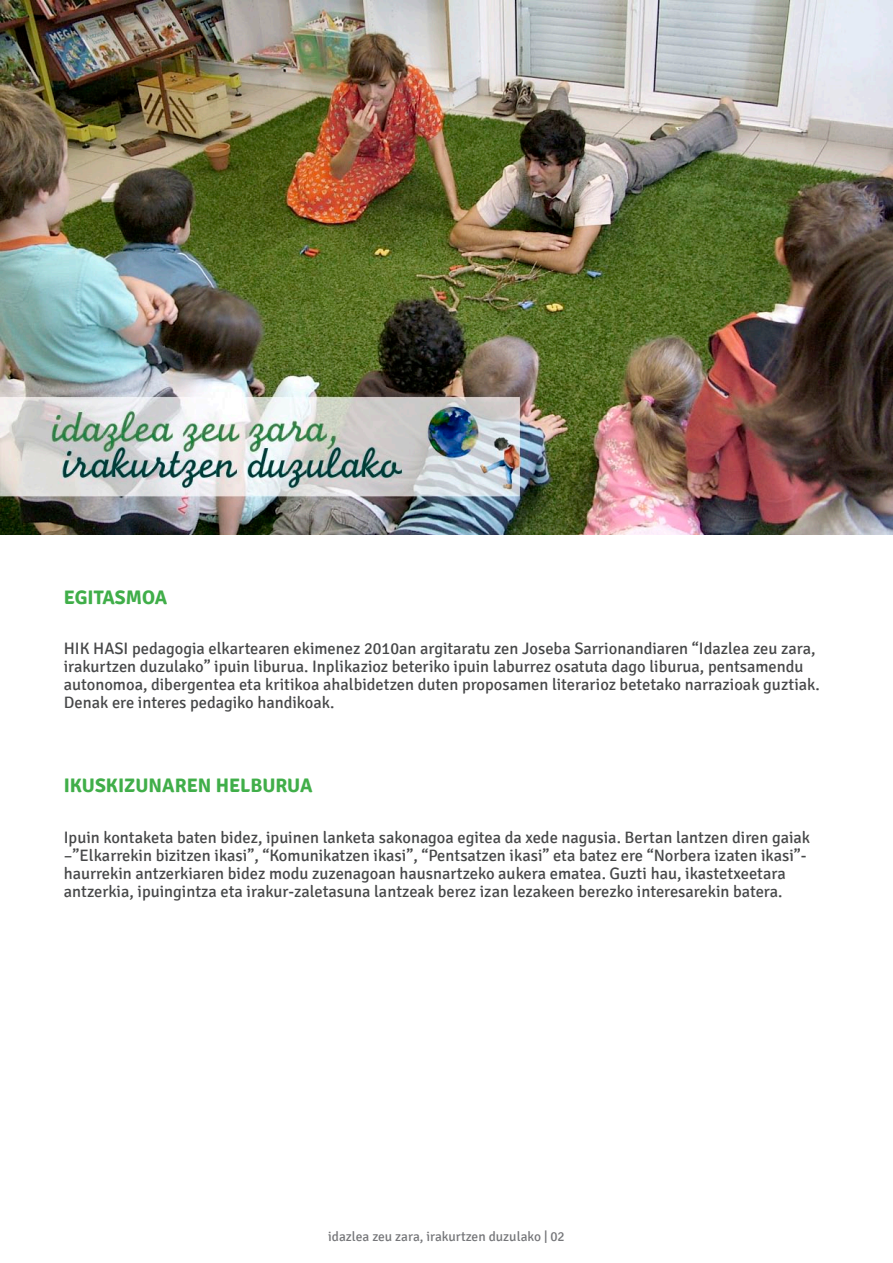
<style>
.page{position:relative;width:893px;height:1263px;background:#fff}
.page>*{position:absolute;margin:0;border:0;box-sizing:border-box;transform-origin:0 0}
.t1{font:700 19.5px "Signika";color:#40ae49}
.t2{font:16.5px/18px "Signika";color:#464748}
.t3{font:13.5px "Signika";color:#757679}
</style>
<div class="page">
<img style="left:0;top:0;width:893px;height:535px">
<p class="t1" style="left:64px;top:585px;width:105px">EGITASMOA</p>
<p class="t2" style="left:64px;top:640px;width:757px">HIK HASI pedagogia elkartearen ekimenez 2010an argitaratu zen Joseba Sarrionandiaren “Idazlea zeu zara, irakurtzen duzulako” ipuin liburua. Inplikazioz beteriko ipuin laburrez osatuta dago liburua, pentsamendu autonomoa, dibergentea eta kritikoa ahalbidetzen duten proposamen literarioz betetako narrazioak guztiak.<br>Denak ere interes pedagiko handikoak.</p>
<p class="t1" style="left:64px;top:774px;width:250px">IKUSKIZUNAREN HELBURUA</p>
<p class="t2" style="left:64px;top:828px;width:748px">Ipuin kontaketa baten bidez, ipuinen lanketa sakonagoa egitea da xede nagusia. Bertan lantzen diren gaiak –”Elkarrekin bizitzen ikasi”, “Komunikatzen ikasi”, “Pentsatzen ikasi” eta batez ere “Norbera izaten ikasi”- haurrekin antzerkiaren bidez modu zuzenagoan hausnartzeko aukera ematea. Guzti hau, ikastetxeetara antzerkia, ipuingintza eta irakur-zaletasuna lantzeak berez izan lezakeen berezko interesarekin batera.</p>
<p class="t3" style="left:328px;top:1228px;width:238px">idazlea zeu zara, irakurtzen duzulako | 02</p>
</div>
